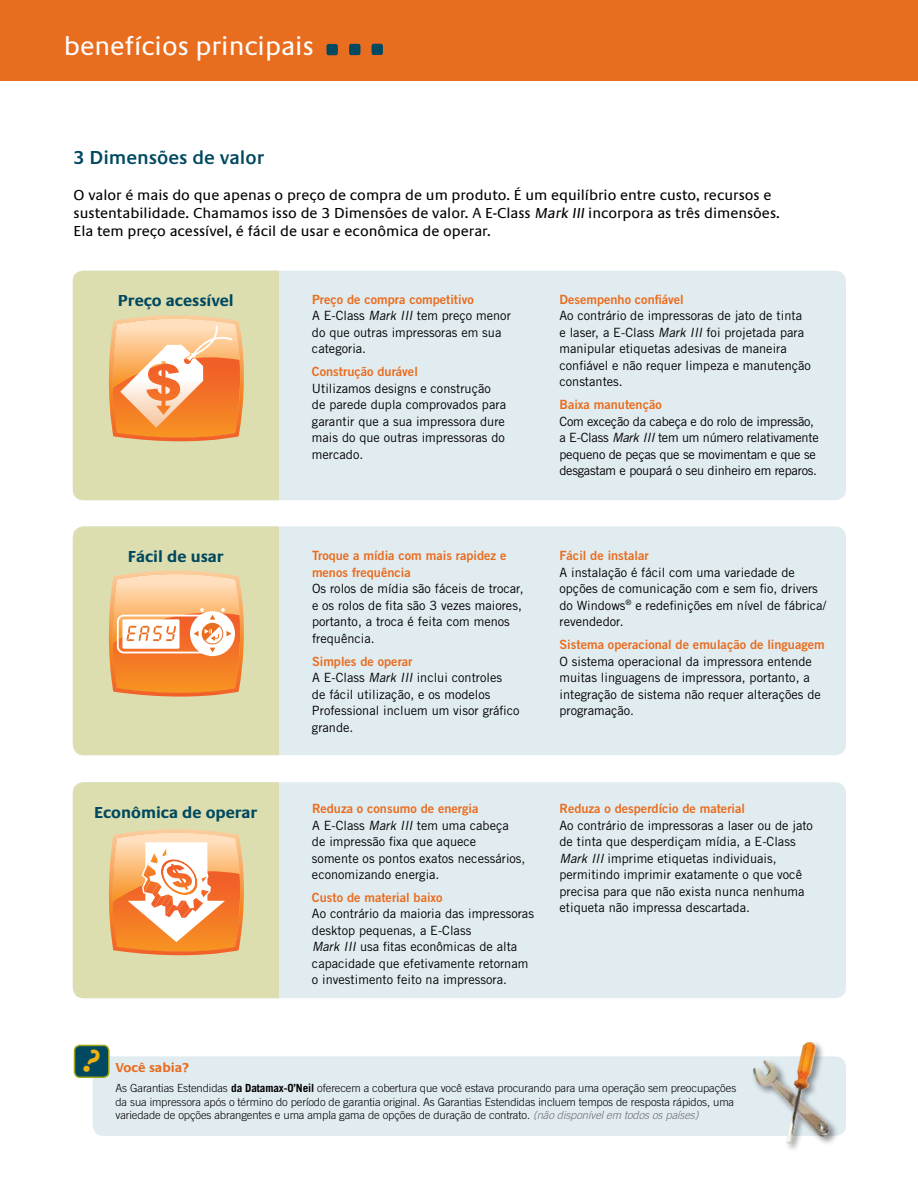
<style>
.page{position:relative;width:918px;height:1188px;background:#fff}
.page>*{position:absolute;margin:0;border:0;box-sizing:border-box;transform-origin:0 0}
.t1{font:27px "Praxis";color:#fff}
.t2{font:600 19.5px "Praxis";color:#004960}
.t3{font:700 16.5px "Praxis";color:#004960}
.t4{font:15px/18px "Praxis";color:#000}
.t5{font:700 13.5px "Praxis";color:#e96d1f}
.t6{font:12.75px/16.5px "Trade Gothic";color:#000}
.t7{font:12.75px/16.5px "Trade Gothic Bold Two";color:#e96d1f}
.t8{font:12.75px/16.5px "Trade Gothic";letter-spacing:-.02em;color:#000}
.t9{font:300 11.25px/13.5px "Trade Gothic";letter-spacing:-.01em;color:#000}
.s1{font-style:italic}
.s2{font-weight:700}
.s3{font-style:italic;color:#717074}
</style>
<div class="page">
<div style="left:0;top:0;width:918px;height:81px;background:#e96d1f"></div>
<div style="left:73px;top:271px;width:773px;height:229px;background:#e1ecf1;border-radius:11px"></div>
<div style="left:73px;top:271px;width:206px;height:229px;background:#dcdeb0"></div>
<div style="left:73px;top:782px;width:773px;height:216px;background:#e1ecf1;border-radius:11px"></div>
<div style="left:73px;top:782px;width:206px;height:216px;background:#dcdeb0"></div>
<div style="left:73px;top:526px;width:773px;height:229px;background:#e1ecf1;border-radius:11px"></div>
<div style="left:73px;top:526px;width:206px;height:229px;background:#dcdeb0"></div>
<div style="left:93px;top:1056px;width:753px;height:80px;background:#e1ecf1;border-radius:11px"></div>
<div style="left:75px;top:1045px;width:34px;height:32px;background:#004960;border-radius:5px"></div>
<div style="left:74px;top:1045px;width:36px;height:33px;border:2px solid #9fa617;border-radius:5px"></div>
<svg style="left:327px;top:44px;width:11px;height:11px"></svg>
<svg style="left:349px;top:44px;width:11px;height:11px"></svg>
<svg style="left:372px;top:44px;width:11px;height:11px"></svg>
<svg style="left:109px;top:315px;width:136px;height:126px;background:#f6ad73"></svg>
<svg style="left:109px;top:829px;width:135px;height:126px;background:#f7b27e"></svg>
<svg style="left:109px;top:571px;width:136px;height:126px;background:#f7b47b"></svg>
<div style="left:751px;top:1040px;width:88px;height:112px;background:#000;opacity:.43"></div>
<img style="left:753px;top:1042px;width:77px;height:101px">
<h1 class="t1" style="left:64px;top:32px;width:251px">benefícios principais</h1>
<h2 class="t2" style="left:74px;top:147px;width:192px">3 Dimensões de valor</h2>
<p class="t4" style="left:74px;top:186px;width:708px">O valor é mais do que apenas o preço de compra de um produto. É um equilíbrio entre custo, recursos e sustentabilidade. Chamamos isso de 3 Dimensões de valor. A E-Class MarkIIIincorpora as três dimensões.<br>Ela tem preço acessível, é fácil de usar e econômica de operar.</p>
<p class="t3" style="left:118px;top:292px;width:117px">Preço acessível</p>
<p class="t7" style="left:312px;top:291px;width:163px">Preço de compra competitivo</p>
<p class="t6" style="left:312px;top:307px;width:200px">A E-Class <span class="s1">Mark III</span> tem preço menor do que outras impressoras em sua categoria.</p>
<p class="t7" style="left:312px;top:363px;width:107px">Construção durável</p>
<p class="t6" style="left:312px;top:380px;width:196px">Utilizamos designs e construção de parede dupla comprovados para garantir que a sua impressora dure mais do que outras impressoras do mercado.</p>
<p class="t7" style="left:560px;top:291px;width:126px">Desempenho confiável</p>
<p class="t6" style="left:559px;top:307px;width:253px">Ao contrário de impressoras de jato de tinta e laser, a E-Class <span class="s1">Mark III</span> foi projetada para manipular etiquetas adesivas de maneira confiável e não requer limpeza e manutenção constantes.</p>
<p class="t7" style="left:559px;top:396px;width:104px">Baixa manutenção</p>
<p class="t8" style="left:559px;top:413px;width:261px">Com exceção da cabeça e do rolo de impressão, a E-Class <span class="s1">Mark III</span> tem um número relativamente pequeno de peças que se movimentam e que se desgastam e poupará o seu dinheiro em reparos.</p>
<p class="t3" style="left:128px;top:548px;width:97px">Fácil de usar</p>
<p class="t7" style="left:312px;top:547px;width:196px">Troque a mídia com mais rapidez e menos frequência</p>
<p class="t6" style="left:312px;top:580px;width:213px">Os rolos de mídia são fáceis de trocar, e os rolos de fita são 3 vezes maiores, portanto, a troca é feita com menos frequência.</p>
<p class="t7" style="left:312px;top:653px;width:102px">Simples de operar</p>
<p class="t6" style="left:312px;top:669px;width:209px">A E-Class <span class="s1">MarkIII</span> inclui controles<br>de fácil utilização, e os modelos<br>Professional incluem um visor gráfico grande.</p>
<p class="t7" style="left:560px;top:547px;width:91px">Fácil de instalar</p>
<p class="t6" style="left:559px;top:564px;width:268px">A instalação é fácil com uma variedade de opções de comunicação com e sem fio, drivers do Windows<sup>®</sup> e redefinições em nível de fábrica/ revendedor.</p>
<p class="t7" style="left:559px;top:636px;width:267px">Sistema operacional de emulação de linguagem</p>
<p class="t6" style="left:559px;top:653px;width:263px">O sistema operacional da impressora entende muitas linguagens de impressora, portanto, a integração de sistema não requer alterações de programação.</p>
<p class="t3" style="left:94px;top:804px;width:165px">Econômica de operar</p>
<p class="t7" style="left:312px;top:800px;width:168px">Reduza o consumo de energia</p>
<p class="t6" style="left:312px;top:817px;width:215px">A E-Class <span class="s1">Mark III</span> tem uma cabeça<br>de impressão fixa que aquece somente os pontos exatos necessários, economizando energia.</p>
<p class="t7" style="left:312px;top:889px;width:132px">Custo de material baixo</p>
<p class="t6" style="left:312px;top:905px;width:224px">Ao contrário da maioria das impressoras desktop pequenas, a E-Class<br><span class="s1">MarkIII</span> usa fitas econômicas de alta capacidade que efetivamente retornam o investimento feito na impressora.</p>
<p class="t7" style="left:560px;top:800px;width:187px">Reduza o desperdício de material</p>
<p class="t6" style="left:560px;top:817px;width:255px">Ao contrário de impressoras a laser ou de jato de tinta que desperdiçam mídia, a E-Class <span class="s1">Mark III</span> imprime etiquetas individuais, permitindo imprimir exatamente o que você precisa para que não exista nunca nenhuma etiqueta não impressa descartada.</p>
<p class="t5" style="left:115px;top:1060px;width:75px">Você sabia?</p>
<p class="t9" style="left:115px;top:1081px;width:622px">As Garantias Estendidas <span class="s2">da Datamax-O’Neil</span> oferecem a cobertura que você estava procurando para uma operação sem preocupações da sua impressora após o término do período de garantia original. As Garantias Estendidas incluem tempos de resposta rápidos, uma variedade de opções abrangentes e uma ampla gama de opções de duração de contrato. <span class="s3">(não disponível em todos os países)</span></p>
</div>
